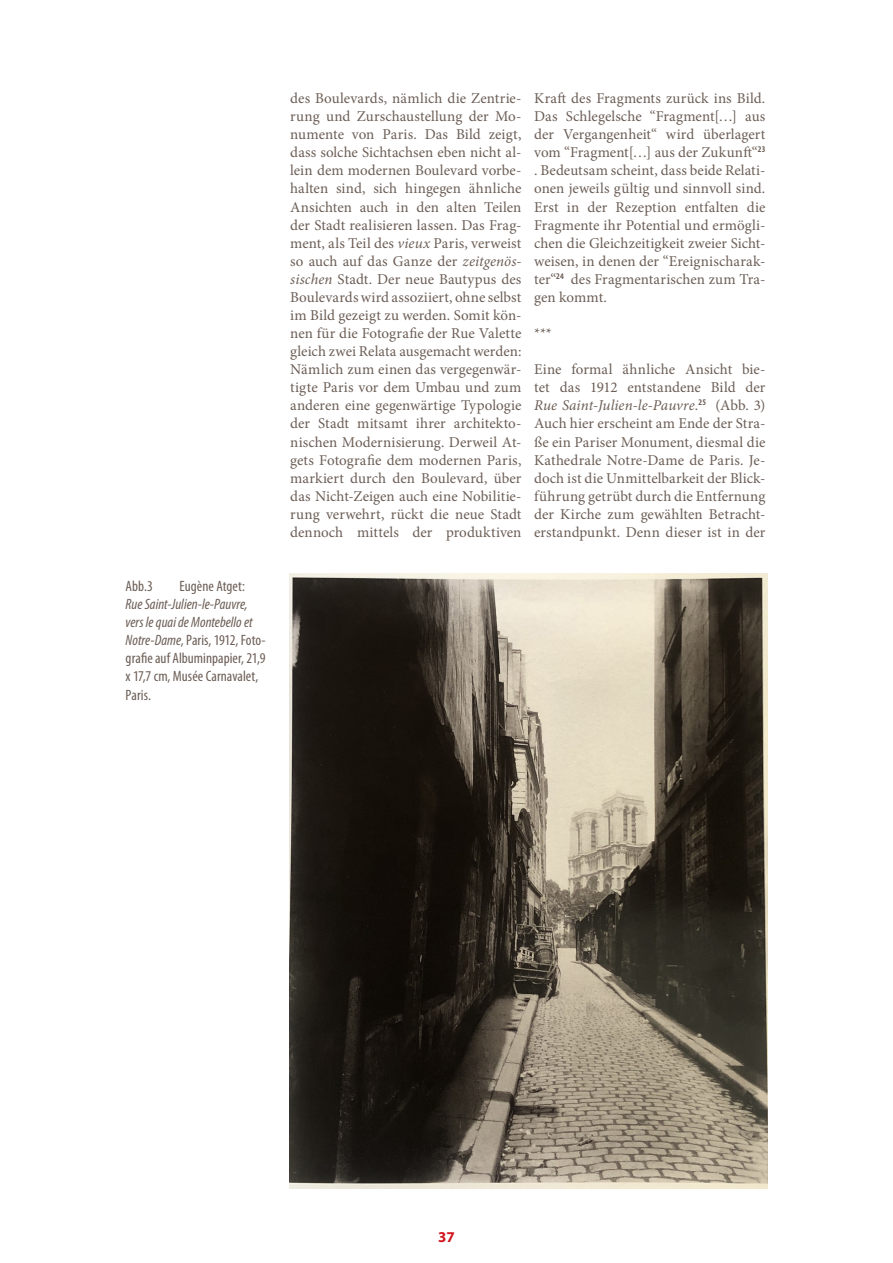
<style>
.page{position:relative;width:893px;height:1263px;background:#fff}
.page>*{position:absolute;margin:0;border:0;box-sizing:border-box;transform-origin:0 0}
.Text{font:15px/18px "Minion Pro";letter-spacing:.005em;color:#6c5e56;text-align:justify}
.Fußnote_neu{font:condensed 15px/18px "Myriad Pro";color:#6c5e56}
.t1{font:700 15px "Myriad Pro";color:#d1161e}
.s1{font-style:italic}
</style>
<div class="page">
<img style="left:289px;top:574px;width:479px;height:614px">
<p class="Fußnote_neu" style="left:126px;top:577px;width:29px">Abb.3</p>
<p class="Fußnote_neu" style="left:126px;top:577px;width:142px;text-indent:54px">Eugène Atget:<br><span class="s1">Rue Saint-Julien-le-Pauvre, vers le quai de Montebello et<br>Notre-Dame</span>, Paris, 1912, Foto&shy;grafie auf Albuminpapier, 21,9 x 17,7 cm, Musée Carnavalet,<br>Paris.</p>
<p class="Text" style="left:290px;top:89px;width:233px">des Boulevards, nämlich die Zentrie&shy;rung und Zurschaustellung der Mo&shy;numente von Paris. Das Bild zeigt, dass solche Sichtachsen eben nicht al&shy;lein dem modernen Boulevard vorbe&shy;halten sind, sich hingegen ähnliche Ansichten auch in den alten Teilen der Stadt realisieren lassen. Das Frag&shy;ment, als Teil des <span class="s1">vieux</span> Paris, verweist so auch auf das Ganze der <span class="s1">zeitgenös&shy;sischen</span> Stadt. Der neue Bautypus des Boulevards wird assoziiert, ohne selbst im Bild gezeigt zu werden. Somit kön&shy;nen für die Fotografie der Rue Valette gleich zwei Relata ausgemacht werden:<br>Nämlich zum einen das vergegenwär&shy;tigte Paris vor dem Umbau und zum anderen eine gegenwärtige Typologie der Stadt mitsamt ihrer architekto&shy;nischen Modernisierung. Derweil At&shy;gets Fotografie dem modernen Paris, markiert durch den Boulevard, über das Nicht-Zeigen auch eine Nobilitie&shy;rung verwehrt, rückt die neue Stadt dennoch mittels der produktiven</p>
<p class="Text" style="left:534px;top:89px;width:233px">Kraft des Fragments zurück ins Bild.<br>Das Schlegelsche “Fragment[…] aus der Vergangenheit“ wird überlagert vom “Fragment[…] aus der Zukunft“<sup>23 </sup>. Bedeutsam scheint, dass beide Relati&shy;onen jeweils gültig und sinnvoll sind.<br>Erst in der Rezeption entfalten die Fragmente ihr Potential und ermögli&shy;chen die Gleichzeitigkeit zweier Sicht&shy;weisen, in denen der “Ereignischarak&shy;ter“<sup>24</sup> des Fragmentarischen zum Tra&shy;gen kommt.</p>
<p class="Text" style="left:534px;top:324px;width:19px">***</p>
<p class="Text" style="left:534px;top:360px;width:233px">Eine formal ähnliche Ansicht bie&shy;tet das 1912 entstandene Bild der <span class="s1">Rue Saint-Julien-le-Pauvre</span>.<sup>25</sup> (Abb. 3)<br>Auch hier erscheint am Ende der Stra&shy;ße ein Pariser Monument, diesmal die Kathedrale Notre-Dame de Paris. Je&shy;doch ist die Unmittelbarkeit der Blick&shy;führung getrübt durch die Entfernung der Kirche zum gewählten Betracht&shy;erstandpunkt. Denn dieser ist in der</p>
<p class="t1" style="left:438px;top:1227px;width:18px">37</p>
</div>
